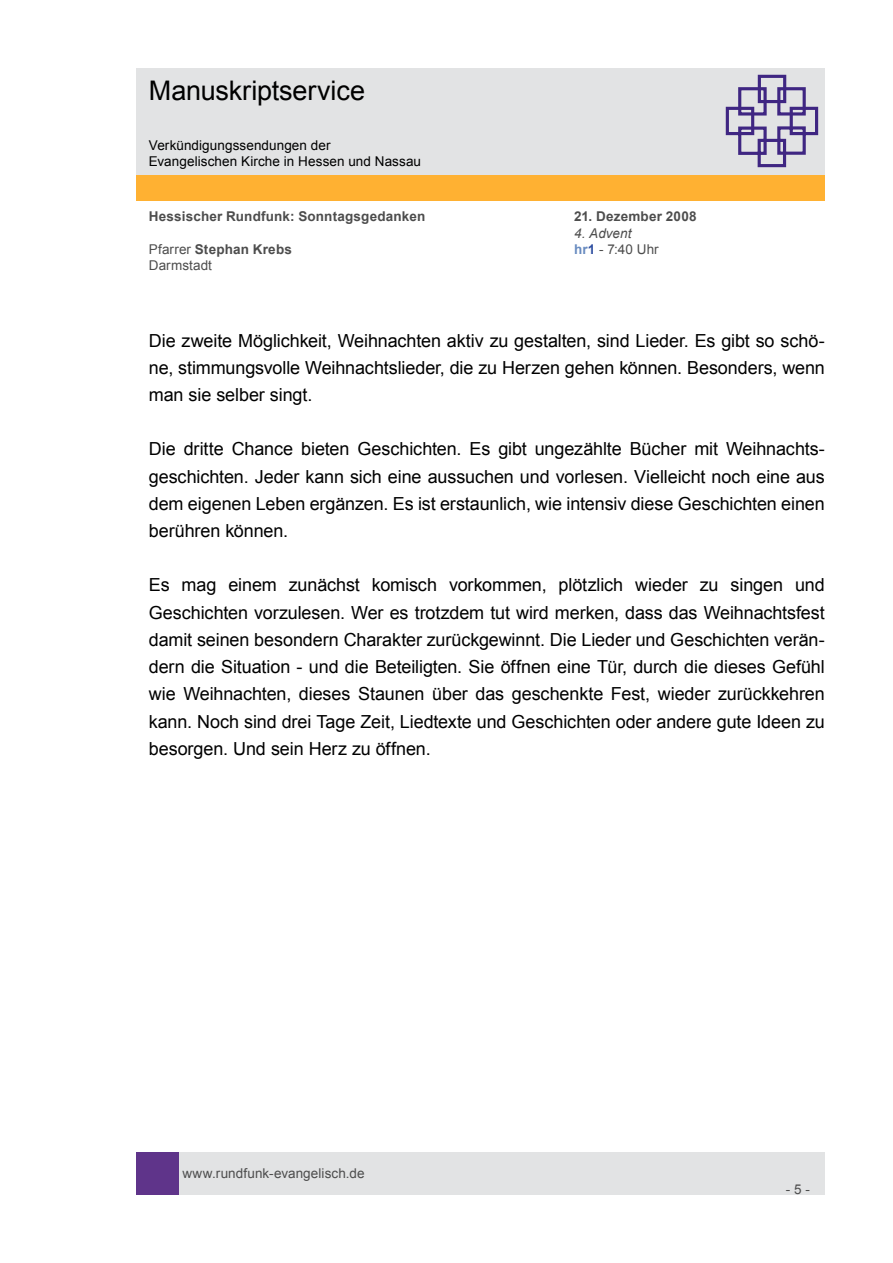
<style>
.page{position:relative;width:893px;height:1263px;background:#fff}
.page>*{position:absolute;margin:0;border:0;box-sizing:border-box;transform-origin:0 0}
.t1{font:27px "Arial";letter-spacing:-.005em;color:#000}
.t2{font:18px/27.2px "Arial";letter-spacing:-.005em;color:#000;text-align:justify}
.t3{font:700 13.5px "Arial";letter-spacing:.015em;color:#4d4d4d}
.t4{font:13.5px/16.2px "Arial";letter-spacing:.005em;color:#000}
.t5{font:13.5px "Arial";letter-spacing:.005em;color:#4d4d4d}
.t6{font:italic 13.5px "Arial";letter-spacing:.005em;color:#4d4d4d}
.s1{font-weight:400}
.s2{font-weight:700;color:#688bc0}
.s3{font-weight:700;color:#2f4fa1}
</style>
<div class="page">
<div style="left:179px;top:1152px;width:646px;height:43px;background:#e2e3e4"></div>
<div style="left:136px;top:1152px;width:43px;height:43px;background:#5f348a"></div>
<div style="left:136px;top:175px;width:689px;height:26px;background:#ffb132"></div>
<div style="left:136px;top:68px;width:689px;height:106px;background:#e2e3e4"></div>
<svg style="left:725px;top:74px;width:94px;height:94px"></svg>
<h1 class="t1" style="left:149px;top:73px;width:218px">Manuskriptservice</h1>
<p class="t4" style="left:149px;top:137px;width:274px">Verkündigungssendungen der<br>Evangelischen Kirche in Hessen und Nassau</p>
<p class="t3" style="left:149px;top:208px;width:278px">Hessischer Rundfunk: Sonntagsgedanken</p>
<p class="t3" style="left:574px;top:208px;width:124px">21. Dezember 2008</p>
<p class="t6" style="left:574px;top:224px;width:59px">4. Advent</p>
<p class="t3" style="left:149px;top:240px;width:145px"><span class="s1">Pfarrer</span> Stephan Krebs</p>
<p class="t5" style="left:574px;top:240px;width:86px"><span class="s2">hr</span><span class="s3">1</span> - 7:40 Uhr</p>
<p class="t5" style="left:149px;top:256px;width:65px">Darmstadt</p>
<p class="t2" style="left:149px;top:327px;width:678px">Die zweite Möglichkeit, Weihnachten aktiv zu gestalten, sind Lieder. Es gibt so schö&shy;ne, stimmungsvolle Weihnachtslieder, die zu Herzen gehen können. Besonders, wenn man sie selber singt.</p>
<p class="t2" style="left:149px;top:436px;width:677px">Die dritte Chance bieten Geschichten. Es gibt ungezählte Bücher mit Weihnachts&shy;geschichten. Jeder kann sich eine aussuchen und vorlesen. Vielleicht noch eine aus dem eigenen Leben ergänzen. Es ist erstaunlich, wie intensiv diese Geschichten einen berühren können.</p>
<p class="t2" style="left:149px;top:572px;width:678px">Es mag einem zunächst komisch vorkommen, plötzlich wieder zu singen und Geschichten vorzulesen. Wer es trotzdem tut wird merken, dass das Weihnachtsfest damit seinen besondern Charakter zurückgewinnt. Die Lieder und Geschichten verän&shy;dern die Situation - und die Beteiligten. Sie öffnen eine Tür, durch die dieses Gefühl wie Weihnachten, dieses Staunen über das geschenkte Fest, wieder zurückkehren kann. Noch sind drei Tage Zeit, Liedtexte und Geschichten oder andere gute Ideen zu besorgen. Und sein Herz zu öffnen.</p>
<p class="t5" style="left:182px;top:1164px;width:184px">www.rundfunk-evangelisch.de</p>
<p class="t5" style="left:786px;top:1180px;width:26px">- 5 -</p>
</div>
